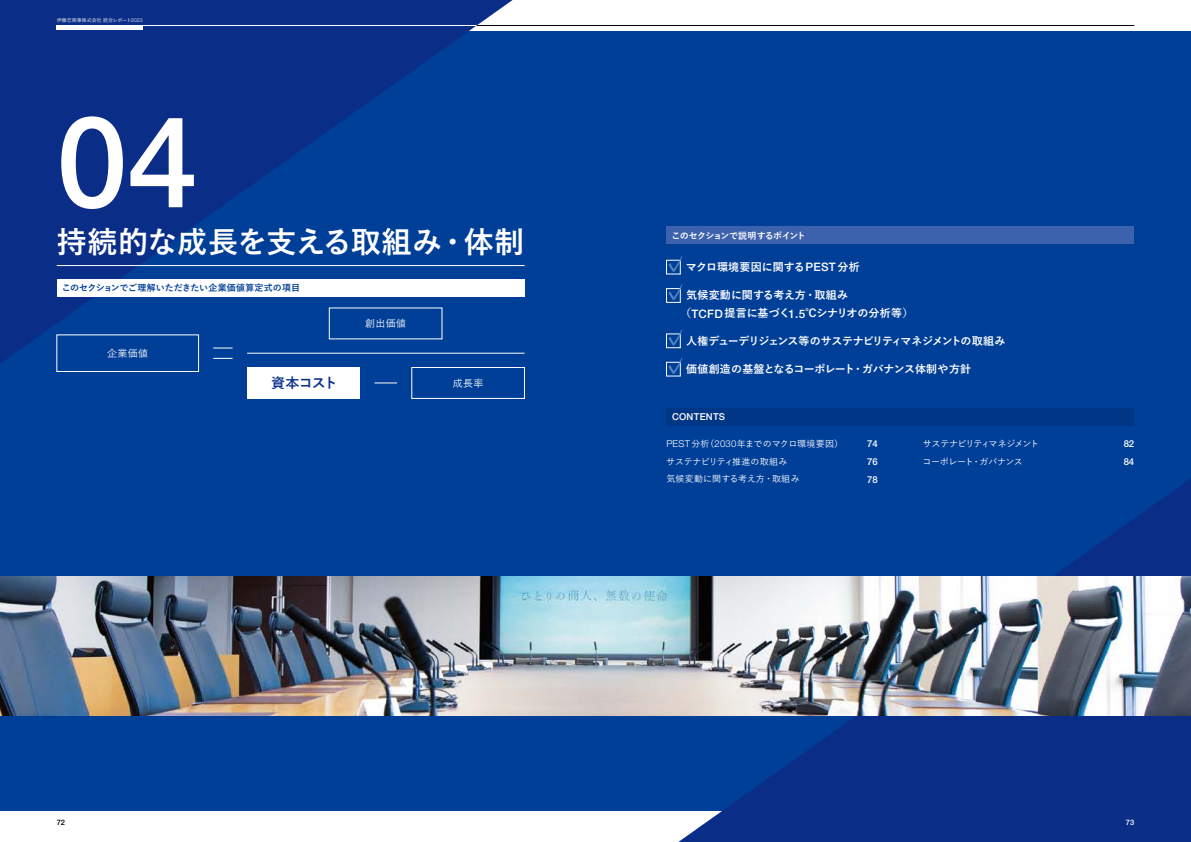
<style>
.page{position:relative;width:1191px;height:842px;background:#fff}
.page>*{position:absolute;margin:0;border:0;box-sizing:border-box;transform-origin:0 0}
.t1{font:500 127.2px "Helvetica Neue LT Std";color:#fff}
.t2{font:700 30px "Yu Go Pr 6 N";letter-spacing:-.01em;color:#fff}
.t3{font:700 14px "Yu Go Pr 6 N";letter-spacing:-.055em;color:#0b3190}
.t4{font:700 11px/18.3px "Yu Go Pr 6 N";letter-spacing:.005em;color:#fff}
.t5{font:700 11px "Yu Go Pr 6 N";letter-spacing:-.08em;color:#fff}
.t6{font:700 11px "Yu Go Pr 6 N";letter-spacing:-.02em;color:#fff}
.t7{font:500 10px "Yu Go Pr 6 N";letter-spacing:.025em;color:#fff}
.t8{font:500 9.5px "Helvetica Neue LT Std";letter-spacing:.025em;color:#fff}
.t9{font:700 9px "Yu Go Pr 6 N";letter-spacing:.01em;color:#003f98}
.t10{font:500 9px "Yu Go Pr 6 N";letter-spacing:-.03em;color:#fff}
.t11{font:500 9px "Yu Go Pr 6 N";color:#fff}
.t12{font:700 9px "Yu Go Pr 6 N";letter-spacing:-.07em;color:#fff}
.t13{font:500 9px "Yu Go Pr 6 N";letter-spacing:.025em;color:#fff}
.t14{font:500 9px "Yu Go Pr 6 N";letter-spacing:-.09em;color:#fff}
.t15{font:500 7.5px "Helvetica Neue LT Std";color:#000}
.t16{font:500 7.5px "Helvetica Neue LT Std";color:#fff}
.t17{font:500 5px "Yu Go Pr 6 N";color:#fff}
.s1{font-family:"Helvetica Neue LT Std";font-weight:300;font-size:5.3px}
.s2{font-family:"Helvetica Neue LT Std";font-weight:500;font-size:11.7px}
.s3{font-family:"Helvetica Neue LT Std";font-weight:300;font-size:9.5px}
</style>
<div class="page">
<div style="left:0;top:31px;width:1191px;height:780px;background:#003f98"></div>
<svg style="left:678px;top:479px;width:513px;height:363px;fill:#0a2d88"></svg>
<svg style="left:0;top:0;width:512px;height:364px;fill:#0a2d88"></svg>
<img style="left:0;top:577px;width:1191px;height:139px">
<div style="left:666px;top:260px;width:14px;height:14px;border:1px solid #fff"></div>
<svg style="left:668px;top:256px;width:14px;height:16px"></svg>
<div style="left:666px;top:288px;width:14px;height:14px;border:1px solid #fff"></div>
<svg style="left:668px;top:284px;width:14px;height:16px"></svg>
<div style="left:666px;top:334px;width:14px;height:14px;border:1px solid #fff"></div>
<svg style="left:668px;top:329px;width:14px;height:16px"></svg>
<div style="left:666px;top:362px;width:14px;height:14px;border:1px solid #fff"></div>
<svg style="left:668px;top:358px;width:14px;height:16px"></svg>
<div style="left:666px;top:227px;width:468px;height:17px;background:#3d62ad"></div>
<hr style="left:57px;top:265px;width:467px;height:1px;background:#fff">
<div style="left:57px;top:279px;width:467px;height:17px;background:#fff"></div>
<div style="left:666px;top:408px;width:468px;height:17px;background:#003686"></div>
<div style="left:57px;top:335px;width:142px;height:37px;border:1px solid #fff"></div>
<hr style="left:247px;top:353px;width:277px;height:1px;background:#fff">
<div style="left:247px;top:367px;width:113px;height:32px;background:#fff"></div>
<div style="left:412px;top:367px;width:112px;height:32px;border:1px solid #fff"></div>
<svg style="left:374px;top:383px;width:23px;height:1px"></svg>
<svg style="left:213px;top:348px;width:19px;height:1px"></svg>
<svg style="left:213px;top:358px;width:19px;height:1px"></svg>
<hr style="left:57px;top:25px;width:1077px;height:1px;background:#000">
<hr style="left:57px;top:25px;width:420px;height:1px;background:#fff">
<div style="left:57px;top:25px;width:86px;height:5px;background:#fff"></div>
<p class="t17" style="left:57px;top:16px;width:88px">伊藤忠商事株式会社統合レポート<span class="s1">2023</span></p>
<h1 class="t1" style="left:57px;top:86px;width:143px">04</h1>
<h2 class="t2" style="left:57px;top:225px;width:469px">持続的な成長を支える取組み・体制</h2>
<p class="t12" style="left:671px;top:230px;width:136px">このセクションで説明するポイント</p>
<p class="t9" style="left:62px;top:283px;width:240px">このセクションでご理解いただきたい企業価値算定式の項目</p>
<p class="t4" style="left:686px;top:258px;width:175px">マクロ環境要因に関する<span class="s2">PEST</span>分析</p>
<p class="t4" style="left:680px;top:286px;width:235px;text-indent:6px">気候変動に関する考え方・取組み<br>（<span class="s2">TCFD</span>提言に基づく<span class="s2">1.5</span>℃シナリオの分析等）</p>
<p class="t5" style="left:686px;top:334px;width:321px">人権デューデリジェンス等のサステナビリティマネジメントの取組み</p>
<p class="t6" style="left:686px;top:363px;width:287px">価値創造の基盤となるコーポレート・ガバナンス体制や方針</p>
<p class="t7" style="left:365px;top:314px;width:42px">創出価値</p>
<p class="t7" style="left:107px;top:344px;width:42px">企業価値</p>
<p class="t3" style="left:271px;top:375px;width:68px">資本コスト</p>
<p class="t7" style="left:453px;top:374px;width:32px">成長率</p>
<p class="t8" style="left:672px;top:411px;width:55px">CONTENTS</p>
<p class="t11" style="left:666px;top:436px;width:178px"><span class="s3">PEST</span>分析（<span class="s3">2030</span>年までのマクロ環境要因）</p>
<p class="t8" style="left:867px;top:438px;width:12px">74</p>
<p class="t10" style="left:666px;top:453px;width:123px">サステナビリティ推進の取組み</p>
<p class="t8" style="left:867px;top:456px;width:12px">76</p>
<p class="t13" style="left:666px;top:471px;width:135px">気候変動に関する考え方・取組み</p>
<p class="t8" style="left:867px;top:473px;width:12px">78</p>
<p class="t14" style="left:923px;top:436px;width:118px">サステナビリティマネジメント</p>
<p class="t8" style="left:1123px;top:438px;width:12px">82</p>
<p class="t10" style="left:922px;top:453px;width:102px">コーポレート・ガバナンス</p>
<p class="t8" style="left:1123px;top:456px;width:12px">84</p>
<p class="t15" style="left:57px;top:818px;width:10px">72</p>
<p class="t16" style="left:1126px;top:818px;width:10px">73</p>
</div>
